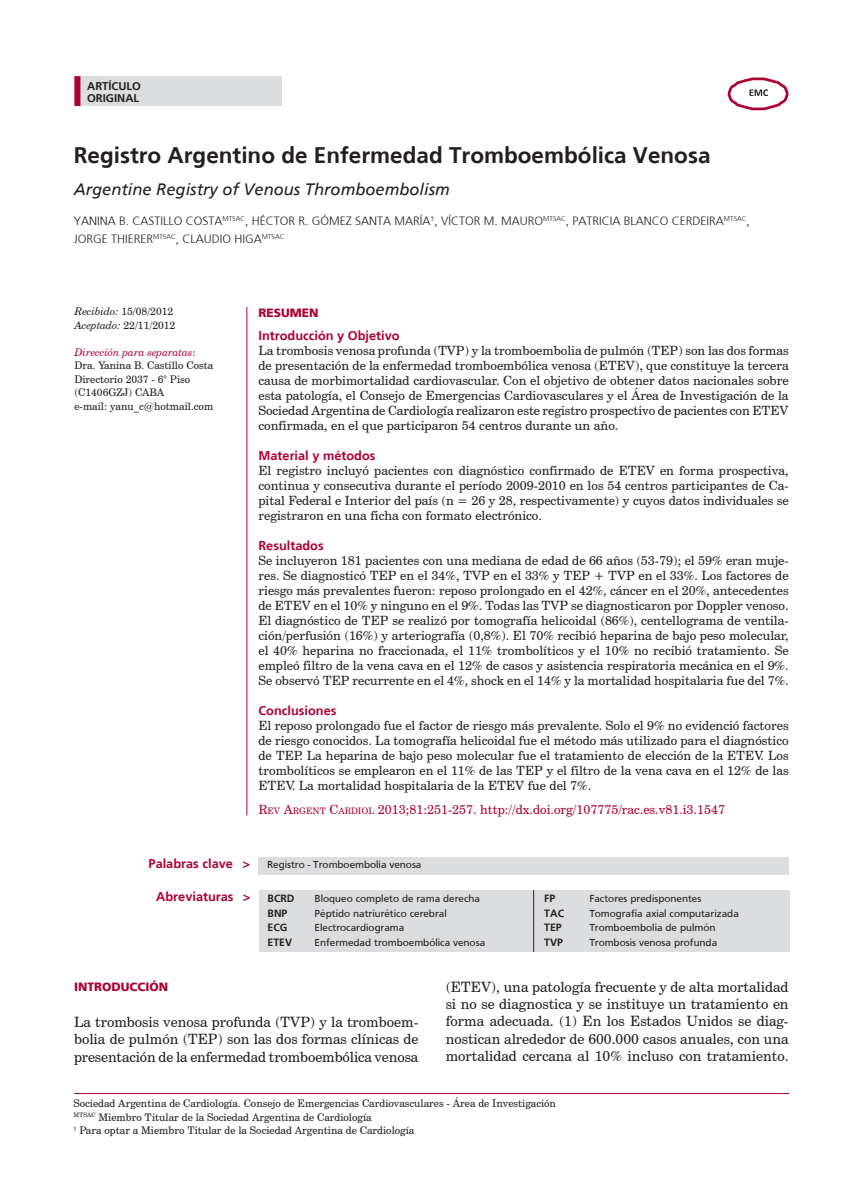
<style>
.page{position:relative;width:851px;height:1191px;background:#fff}
.page>*{position:absolute;margin:0;border:0;box-sizing:border-box;transform-origin:0 0}
.titulo{font:700 22.5px "Frutiger";color:#231f20}
.Titulo_Inglés{font:italic 16.5px "Frutiger";color:#231f20}
.texto1{font:14.25px/17.2px "Century Schoolbook BT";letter-spacing:-.005em;color:#231f20;text-align:justify}
.resumen{font:12.75px/15px "Century Schoolbook BT";color:#231f20;text-align:justify}
.pie_resumen{font:12.75px "Century Schoolbook BT";color:#ab0333}
.resubtit1{font:700 12.75px "Frutiger";color:#ab0333}
.pal_clave{font:700 12.75px "Frutiger";color:#ab0333}
.autor{font:300 12px "Frutiger";color:#231f20}
.subtit{font:900 12px "Frutiger";color:#ab0333}
.seccion{font:700 11.25px "Frutiger";color:#231f20}
.pie{font:10.5px "Century Schoolbook BT";color:#231f20}
.abreviat{font:10.5px "Frutiger";color:#231f20}
.claves{font:10.5px "Frutiger";color:#231f20}
.abreviat-2{font:700 10.5px "Frutiger";color:#231f20}
.pie-2{font:italic 10.5px "Century Schoolbook BT";color:#ab0333}
.s1{font-style:italic}
.s2{font-style:normal}
.s3{font-style:inherit}
.s4{font-size:8.85px}
</style>
<div class="page">
<div style="left:258px;top:858px;width:531px;height:17px;background:#dcdddf"></div>
<div style="left:259px;top:890px;width:530px;height:62px;background:#dcdddf"></div>
<div style="left:74px;top:76px;width:208px;height:30px;background:#dcdddf"></div>
<hr style="left:246px;top:307px;width:1px;height:508px;background:#ab0333">
<div style="left:74px;top:76px;width:6px;height:30px;background:#ab0333"></div>
<hr style="left:74px;top:1093px;width:715px;height:1px;background:#ab0333">
<hr style="left:533px;top:890px;width:1px;height:62px;background:#231f20">
<svg style="left:727px;top:77px;width:62px;height:34px"></svg>
<p class="seccion" style="left:87px;top:79px;width:55px">ARTÍCULO</p>
<p class="seccion" style="left:87px;top:92px;width:53px">ORIGINAL</p>
<p class="titulo" style="left:74px;top:142px;width:638px">Registro Argentino de Enfermedad Tromboembólica Venosa</p>
<p class="Titulo_Inglés" style="left:74px;top:179px;width:377px">Argentine Registry of Venous Thromboembolism</p>
<p class="autor" style="left:74px;top:214px;width:677px">YANINA B. CASTILLO COSTA<sup>MTSAC</sup>, HÉCTOR R. GÓMEZ SANTA MARÍA<sup>†</sup>, VÍCTOR M. MAURO<sup>MTSAC</sup>, PATRICIA BLANCO CERDEIRA<sup>MTSAC</sup>,</p>
<p class="autor" style="left:74px;top:232px;width:212px">JORGE THIERER<sup>MTSAC</sup>, CLAUDIO HIGA<sup>MTSAC</sup></p>
<p class="pie" style="left:74px;top:305px;width:100px"><span class="s1">Recibido:</span> 15/08/2012</p>
<p class="pie" style="left:74px;top:319px;width:102px"><span class="s1">Aceptado:</span> 22/11/2012</p>
<p class="pie-2" style="left:74px;top:346px;width:123px">Dirección para separatas<span class="s2">:</span></p>
<p class="pie" style="left:74px;top:359px;width:140px">Dra. Yanina B. Castillo Costa</p>
<p class="pie" style="left:74px;top:373px;width:117px">Directorio 2037 - 6° Piso</p>
<p class="pie" style="left:74px;top:386px;width:91px">(C1406GZJ) CABA</p>
<p class="pie" style="left:74px;top:400px;width:140px">e-mail: yanu_c@hotmail.com</p>
<p class="subtit" style="left:258px;top:305px;width:61px">RESUMEN</p>
<p class="resubtit1" style="left:258px;top:328px;width:142px">Introducción y Objetivo</p>
<p class="resumen" style="left:258px;top:343px;width:531px">La trombosis venosa profunda (TVP) y la tromboembolia de pulmón (TEP) son las dos formas de presentación de la enfermedad tromboembólica venosa (ETEV), que constituye la tercera causa de morbimortalidad cardiovascular. Con el objetivo de obtener datos nacionales sobre esta patología, el Consejo de Emergencias Cardiovasculares y el Área de Investigación de la Sociedad Argentina de Cardiología realizaron este registro prospectivo de pacientes con ETEV confirmada, en el que participaron 54 centros durante un año.</p>
<p class="resubtit1" style="left:258px;top:448px;width:118px">Material y métodos</p>
<p class="resumen" style="left:258px;top:463px;width:531px">El registro incluyó pacientes con diagnóstico confirmado de ETEV en forma prospectiva, continua y consecutiva durante el período 2009-2010 en los 54 centros participantes de Ca&shy;pital Federal e Interior del país (n = 26 y 28, respectivamente) y cuyos datos individuales se registraron en una ficha con formato electrónico.</p>
<p class="resubtit1" style="left:258px;top:538px;width:67px">Resultados</p>
<p class="resumen" style="left:258px;top:553px;width:531px">Se incluyeron 181 pacientes con una mediana de edad de 66 años (53-79); el 59% eran muje&shy;res. Se diagnosticó TEP en el 34%, TVP en el 33% y TEP + TVP en el 33%. Los factores de riesgo más prevalentes fueron: reposo prolongado en el 42%, cáncer en el 20%, antecedentes de ETEV en el 10% y ninguno en el 9%. Todas las TVP se diagnosticaron por Doppler venoso.<br>El diagnóstico de TEP se realizó por tomografía helicoidal (86%), centellograma de ventila&shy;ción/perfusión (16%) y arteriografía (0,8%). El 70% recibió heparina de bajo peso molecular, el 40% heparina no fraccionada, el 11% trombolíticos y el 10% no recibió tratamiento. Se empleó filtro de la vena cava en el 12% de casos y asistencia respiratoria mecánica en el 9%.<br>Se observó TEP recurrente en el 4%, shock en el 14% y la mortalidad hospitalaria fue del 7%.</p>
<p class="resubtit1" style="left:258px;top:703px;width:79px">Conclusiones</p>
<p class="resumen" style="left:258px;top:718px;width:531px">El reposo prolongado fue el factor de riesgo más prevalente. Solo el 9% no evidenció factores de riesgo conocidos. La tomografía helicoidal fue el método más utilizado para el diagnóstico de TEP. La heparina de bajo peso molecular fue el tratamiento de elección de la ETEV. Los trombolíticos se emplearon en el 11% de las TEP y el filtro de la vena cava en el 12% de las ETEV. La mortalidad hospitalaria de la ETEV fue del 7%.</p>
<p class="pie_resumen" style="left:258px;top:801px;width:468px"><span class="s3">R</span><span class="s4">EV</span> <span class="s3">A</span><span class="s4">RGENT</span> <span class="s3">C</span><span class="s4">ARDIOL</span> 2013;81:251-257. http://dx.doi.org/107775/rac.es.v81.i3.1547</p>
<p class="pal_clave" style="left:148px;top:856px;width:103px">Palabras clave &gt;</p>
<p class="pal_clave" style="left:156px;top:888px;width:96px">Abreviaturas &gt;</p>
<p class="claves" style="left:267px;top:859px;width:156px">Registro - Tromboembolia venosa</p>
<p class="abreviat-2" style="left:267px;top:892px;width:28px">BCRD</p>
<p class="abreviat" style="left:314px;top:892px;width:167px">Bloqueo completo de rama derecha</p>
<p class="abreviat-2" style="left:544px;top:892px;width:13px">FP</p>
<p class="abreviat" style="left:589px;top:892px;width:113px">Factores predisponentes</p>
<p class="abreviat-2" style="left:267px;top:906px;width:21px">BNP</p>
<p class="abreviat" style="left:314px;top:907px;width:134px">Péptido natriurético cerebral</p>
<p class="abreviat-2" style="left:544px;top:906px;width:21px">TAC</p>
<p class="abreviat" style="left:589px;top:907px;width:151px">Tomografía axial computarizada</p>
<p class="abreviat-2" style="left:267px;top:921px;width:21px">ECG</p>
<p class="abreviat" style="left:314px;top:922px;width:91px">Electrocardiograma</p>
<p class="abreviat-2" style="left:544px;top:921px;width:19px">TEP</p>
<p class="abreviat" style="left:589px;top:922px;width:128px">Tromboembolia de pulmón</p>
<p class="abreviat-2" style="left:267px;top:936px;width:26px">ETEV</p>
<p class="abreviat" style="left:314px;top:936px;width:172px">Enfermedad tromboembólica venosa</p>
<p class="abreviat-2" style="left:544px;top:936px;width:20px">TVP</p>
<p class="abreviat" style="left:589px;top:936px;width:129px">Trombosis venosa profunda</p>
<p class="subtit" style="left:74px;top:979px;width:96px">INTRODUCCIÓN</p>
<p class="texto1" style="left:74px;top:1013px;width:346px">La trombosis venosa profunda (TVP) y la tromboem&shy;bolia de pulmón (TEP) son las dos formas clínicas de presentación de la enfermedad tromboembólica venosa</p>
<p class="texto1" style="left:445px;top:978px;width:344px">(ETEV), una patología frecuente y de alta mortalidad si no se diagnostica y se instituye un tratamiento en forma adecuada. (1) En los Estados Unidos se diag&shy;nostican alrededor de 600.000 casos anuales, con una mortalidad cercana al 10% incluso con tratamiento.</p>
<p class="pie" style="left:73px;top:1096px;width:484px">Sociedad Argentina de Cardiología. Consejo de Emergencias Cardiovasculares - Área de Investigación</p>
<p class="pie" style="left:73px;top:1110px;width:300px"><sup>MTSAC</sup> Miembro Titular de la Sociedad Argentina de Cardiología</p>
<p class="pie" style="left:73px;top:1123px;width:342px"><sup>†</sup> Para optar a Miembro Titular de la Sociedad Argentina de Cardiología</p>
</div>
